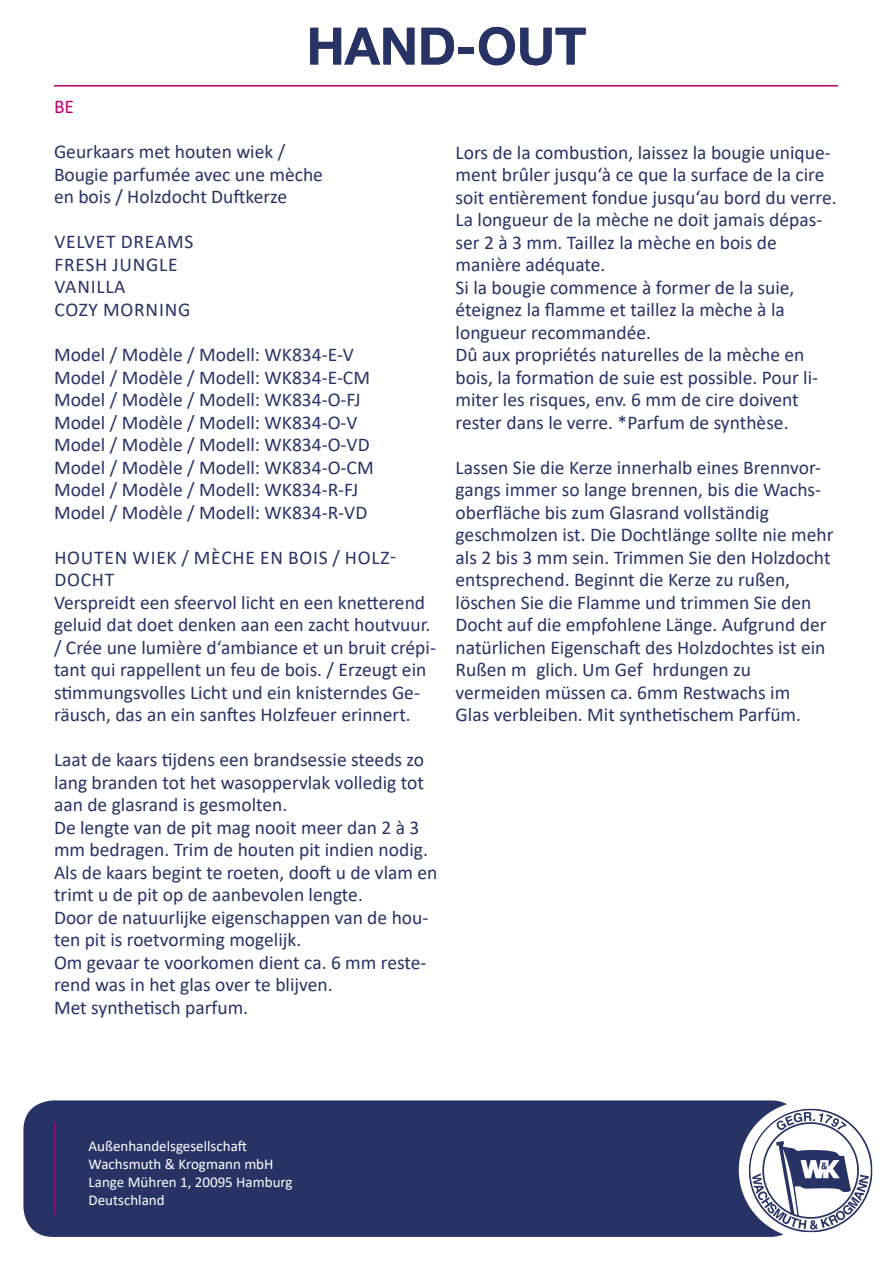
<style>
.page{position:relative;width:893px;height:1263px;background:#fff}
.page>*{position:absolute;margin:0;border:0;box-sizing:border-box;transform-origin:0 0}
.t1{font:700 51.3px "Helvetica Neue LT Std";color:#273365}
.t2{font:19.5px/22.5px "Calibri";color:#273365}
.t3{font:19.5px/22.5px "Calibri";letter-spacing:.04em;color:#273365}
.t4{font:19.5px "Calibri";color:#c10077}
.t5{font:15px/18px "Calibri";color:#fff}
</style>
<div class="page">
<div style="left:23px;top:1100px;width:764px;height:137px;background:#273365"></div>
<hr style="left:54px;top:85px;width:784px;height:2px;background:#ac006f">
<hr style="left:54px;top:1123px;width:2px;height:91px;background:#ac006f">
<svg style="left:749px;top:1108px;width:123px;height:124px"></svg>
<h1 class="t1" style="left:307px;top:14px;width:281px">HAND-OUT</h1>
<p class="t4" style="left:54px;top:93px;width:22px">BE</p>
<p class="t2" style="left:54px;top:140px;width:270px">Geurkaars met houten wiek /<br>Bougie parfumée avec une mèche en bois / Holzdocht Duftkerze</p>
<p class="t3" style="left:54px;top:230px;width:141px">VELVET DREAMS<br>FRESH JUNGLE<br>VANILLA<br>COZY MORNING</p>
<p class="t2" style="left:54px;top:343px;width:321px">Model / Modèle / Modell: WK834-E-V Model / Modèle / Modell: WK834-E-CM Model / Modèle / Modell: WK834-O-FJ Model / Modèle / Modell: WK834-O-V Model / Modèle / Modell: WK834-O-VD Model / Modèle / Modell: WK834-O-CM Model / Modèle / Modell: WK834-R-FJ Model / Modèle / Modell: WK834-R-VD</p>
<p class="t2" style="left:54px;top:545px;width:383px">HOUTEN WIEK / MÈCHE EN BOIS / HOLZ-DOCHT<br>Verspreidt een sfeervol licht en een knetterend geluid dat doet denken aan een zacht houtvuur. / Crée une lumière d‘ambiance et un bruit crépi&shy;tant qui rappellent un feu de bois. / Erzeugt ein stimmungsvolles Licht und ein knisterndes Ge&shy;räusch, das an ein sanftes Holzfeuer erinnert.</p>
<p class="t2" style="left:54px;top:748px;width:385px">Laat de kaars tijdens een brandsessie steeds zo lang branden tot het wasoppervlak volledig tot aan de glasrand is gesmolten.<br>De lengte van de pit mag nooit meer dan 2 à 3 mm bedragen. Trim de houten pit indien nodig.<br>Als de kaars begint te roeten, dooft u de vlam en trimt u de pit op de aanbevolen lengte.<br>Door de natuurlijke eigenschappen van de hou&shy;ten pit is roetvorming mogelijk.<br>Om gevaar te voorkomen dient ca. 6 mm reste&shy;rend was in het glas over te blijven.<br>Met synthetisch parfum.</p>
<p class="t2" style="left:456px;top:140px;width:383px">Lors de la combustion, laissez la bougie unique&shy;ment brûler jusqu‘à ce que la surface de la cire soit entièrement fondue jusqu‘au bord du verre.<br>La longueur de la mèche ne doit jamais dépas&shy;ser 2 à 3 mm. Taillez la mèche en bois de manière adéquate.<br>Si la bougie commence à former de la suie, éteignez la flamme et taillez la mèche à la longueur recommandée.<br>Dû aux propriétés naturelles de la mèche en bois, la formation de suie est possible. Pour li&shy;miter les risques, env. 6 mm de cire doivent rester dans le verre. *Parfum de synthèse.</p>
<p class="t2" style="left:456px;top:455px;width:379px">Lassen Sie die Kerze innerhalb eines Brennvor&shy;gangs immer so lange brennen, bis die Wachs&shy;oberfläche bis zum Glasrand vollständig geschmolzen ist. Die Dochtlänge sollte nie mehr als 2 bis 3 mm sein. Trimmen Sie den Holzdocht entsprechend. Beginnt die Kerze zu rußen, löschen Sie die Flamme und trimmen Sie den Docht auf die empfohlene Länge. Aufgrund der natürlichen Eigenschaft des Holzdochtes ist ein Rußen m glich. Um Gef hrdungen zu vermeiden müssen ca. 6mm Restwachs im<br>Glas verbleiben. Mit synthetischem Parfüm.</p>
<p class="t5" style="left:89px;top:1137px;width:206px">Außenhandelsgesellschaft<br>Wachsmuth &amp; Krogmann mbH<br>Lange Mühren 1, 20095 Hamburg<br>Deutschland</p>
</div>
